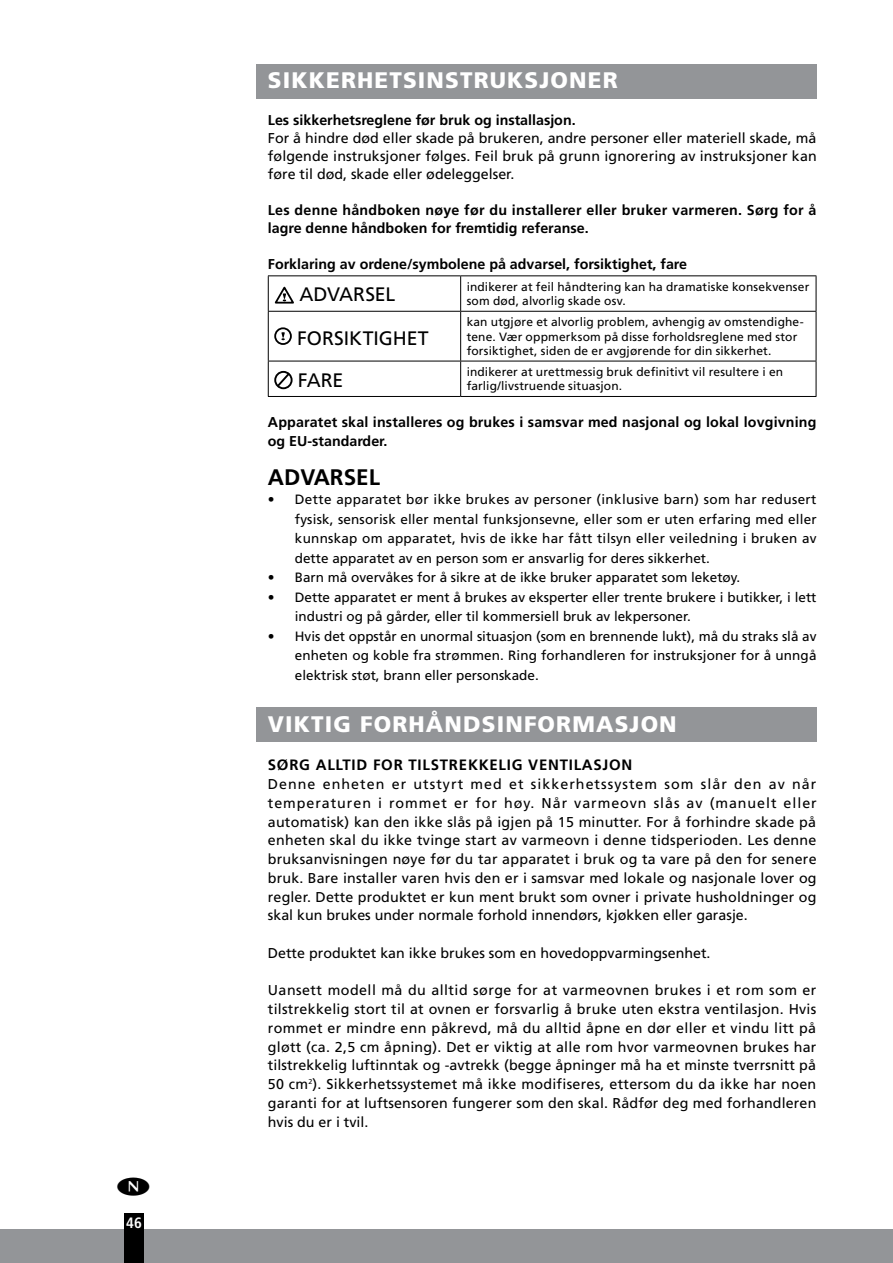
<style>
.page{position:relative;width:893px;height:1263px;background:#fff}
.page>*{position:absolute;margin:0;border:0;box-sizing:border-box;transform-origin:0 0}
.t1{font:900 22.5px "Frutiger LT Com";letter-spacing:.05em;color:#fff}
.t2{font:700 22.5px "Frutiger LT Com";color:#000}
.t3{font:19.5px "Frutiger LT Com";color:#000}
.t4{font:700 15px "Frutiger LT Std";letter-spacing:.05em;color:#000}
.t5{font:700 condensed 15px "Frutiger LT Com";color:#fff}
.t6{font:14.25px/18.8px "Frutiger LT Com";color:#000;text-align:justify}
.t7{font:700 14.25px/19.5px "Frutiger LT Com";color:#000}
.t8{font:700 14.25px/18px "Frutiger LT Com";letter-spacing:.02em;color:#000}
.t9{font:13.5px/19.5px "Frutiger LT Com";color:#000;text-align:justify}
.t10{font:12px/14.4px "Frutiger LT Com";letter-spacing:.015em;color:#000}
</style>
<div class="page">
<div style="left:0;top:1229px;width:893px;height:34px;background:#939598"></div>
<div style="left:124px;top:1213px;width:20px;height:50px;background:#000"></div>
<div style="left:256px;top:708px;width:560px;height:34px;background:#939598"></div>
<div style="left:256px;top:65px;width:560px;height:34px;background:#939598"></div>
<hr style="left:268px;top:275px;width:193px;height:1px;background:#000">
<hr style="left:268px;top:276px;width:1px;height:35px;background:#000">
<hr style="left:461px;top:275px;width:355px;height:1px;background:#000">
<hr style="left:460px;top:276px;width:1px;height:35px;background:#000">
<hr style="left:816px;top:276px;width:1px;height:35px;background:#000">
<hr style="left:268px;top:311px;width:193px;height:1px;background:#000">
<hr style="left:268px;top:312px;width:1px;height:49px;background:#000">
<hr style="left:461px;top:311px;width:355px;height:1px;background:#000">
<hr style="left:460px;top:312px;width:1px;height:49px;background:#000">
<hr style="left:816px;top:312px;width:1px;height:49px;background:#000">
<hr style="left:268px;top:361px;width:193px;height:1px;background:#000">
<hr style="left:268px;top:361px;width:1px;height:35px;background:#000">
<hr style="left:461px;top:361px;width:355px;height:1px;background:#000">
<hr style="left:460px;top:361px;width:1px;height:35px;background:#000">
<hr style="left:816px;top:361px;width:1px;height:35px;background:#000">
<hr style="left:268px;top:396px;width:193px;height:1px;background:#000">
<hr style="left:461px;top:396px;width:355px;height:1px;background:#000">
<svg style="left:274px;top:286px;width:20px;height:17px"></svg>
<svg style="left:275px;top:328px;width:16px;height:16px"></svg>
<div style="left:274px;top:327px;width:18px;height:18px;border:2px solid #000;border-radius:50%"></div>
<svg style="left:281px;top:332px;width:4px;height:8px"></svg>
<div style="left:274px;top:371px;width:19px;height:18px;border:2px solid #000;border-radius:50%"></div>
<svg style="left:275px;top:371px;width:16px;height:17px"></svg>
<p class="t5" style="left:126px;top:1214px;width:17px">46</p>
<h1 class="t1" style="left:268px;top:66px;width:351px">SIKKERHETSINSTRUKSJONER</h1>
<p class="t7" style="left:268px;top:111px;width:309px">Les sikkerhetsreglene før bruk og installasjon.</p>
<p class="t6" style="left:268px;top:130px;width:550px;line-height:18px">For å hindre død eller skade på brukeren, andre personer eller materiell skade, må følgende instruksjoner følges. Feil bruk på grunn ignorering av instruksjoner kan føre til død, skade eller ødeleggelser.</p>
<p class="t8" style="left:268px;top:202px;width:550px">Les denne håndboken nøye før du installerer eller bruker varmeren. Sørg for å lagre denne håndboken for fremtidig referanse.</p>
<p class="t7" style="left:268px;top:255px;width:421px">Forklaring av ordene/symbolene på advarsel, forsiktighet, fare</p>
<h2 class="t3" style="left:299px;top:283px;width:97px">ADVARSEL</h2>
<p class="t10" style="left:467px;top:280px;width:344px">indikerer at feil håndtering kan ha dramatiske konsekvenser som død, alvorlig skade osv.</p>
<h2 class="t3" style="left:297px;top:327px;width:133px">FORSIKTIGHET</h2>
<p class="t10" style="left:467px;top:315px;width:339px">kan utgjøre et alvorlig problem, avhengig av omstendighe&shy;tene. Vær oppmerksom på disse forholdsreglene med stor forsiktighet, siden de er avgjørende for din sikkerhet.</p>
<h2 class="t3" style="left:298px;top:368px;width:47px">FARE</h2>
<p class="t10" style="left:467px;top:365px;width:318px">indikerer at urettmessig bruk definitivt vil resultere i en farlig/livstruende situasjon.</p>
<p class="t7" style="left:268px;top:412px;width:550px">Apparatet skal installeres og brukes i samsvar med nasjonal og lokal lovgivning og EU-standarder.</p>
<h1 class="t2" style="left:268px;top:464px;width:114px">ADVARSEL</h1>
<p class="t9" style="left:295px;top:490px;width:523px;text-indent:-27px">• Dette apparatet bør ikke brukes av personer (inklusive barn) som har redusert fysisk, sensorisk eller mental funksjonsevne, eller som er uten erfaring med eller kunnskap om apparatet, hvis de ikke har fått tilsyn eller veiledning i bruken av dette apparatet av en person som er ansvarlig for deres sikkerhet.</p>
<p class="t9" style="left:268px;top:568px;width:474px">• Barn må overvåkes for å sikre at de ikke bruker apparatet som leketøy.</p>
<p class="t9" style="left:295px;top:587px;width:523px;text-indent:-27px">• Dette apparatet er ment å brukes av eksperter eller trente brukere i butikker, i lett industri og på gårder, eller til kommersiell bruk av lekpersoner.</p>
<p class="t9" style="left:295px;top:626px;width:523px;text-indent:-27px">• Hvis det oppstår en unormal situasjon (som en brennende lukt), må du straks slå av enheten og koble fra strømmen. Ring forhandleren for instruksjoner for å unngå elektrisk støt, brann eller personskade.</p>
<h1 class="t1" style="left:268px;top:711px;width:410px">VIKTIG FORHÅNDSINFORMASJON</h1>
<p class="t4" style="left:268px;top:756px;width:366px">SØRG ALLTID FOR TILSTREKKELIG VENTILASJON</p>
<p class="t6" style="left:268px;top:775px;width:550px">Denne enheten er utstyrt med et sikkerhetssystem som slår den av når temperaturen i rommet er for høy. Når varmeovn slås av (manuelt eller automatisk) kan den ikke slås på igjen på 15 minutter. For å forhindre skade på enheten skal du ikke tvinge start av varmeovn i denne tidsperioden. Les denne bruksanvisningen nøye før du tar apparatet i bruk og ta vare på den for senere bruk. Bare installer varen hvis den er i samsvar med lokale og nasjonale lover og regler. Dette produktet er kun ment brukt som ovner i private husholdninger og skal kun brukes under normale forhold innendørs, kjøkken eller garasje.</p>
<p class="t6" style="left:268px;top:944px;width:444px">Dette produktet kan ikke brukes som en hovedoppvarmingsenhet.</p>
<p class="t6" style="left:268px;top:981px;width:550px">Uansett modell må du alltid sørge for at varmeovnen brukes i et rom som er tilstrekkelig stort til at ovnen er forsvarlig å bruke uten ekstra ventilasjon. Hvis rommet er mindre enn påkrevd, må du alltid åpne en dør eller et vindu litt på gløtt (ca. 2,5 cm åpning). Det er viktig at alle rom hvor varmeovnen brukes har tilstrekkelig luftinntak og -avtrekk (begge åpninger må ha et minste tverrsnitt på 50 cm<sup>2</sup>). Sikkerhetssystemet må ikke modifiseres, ettersom du da ikke har noen garanti for at luftsensoren fungerer som den skal. Rådfør deg med forhandleren hvis du er i tvil.</p>
</div>
